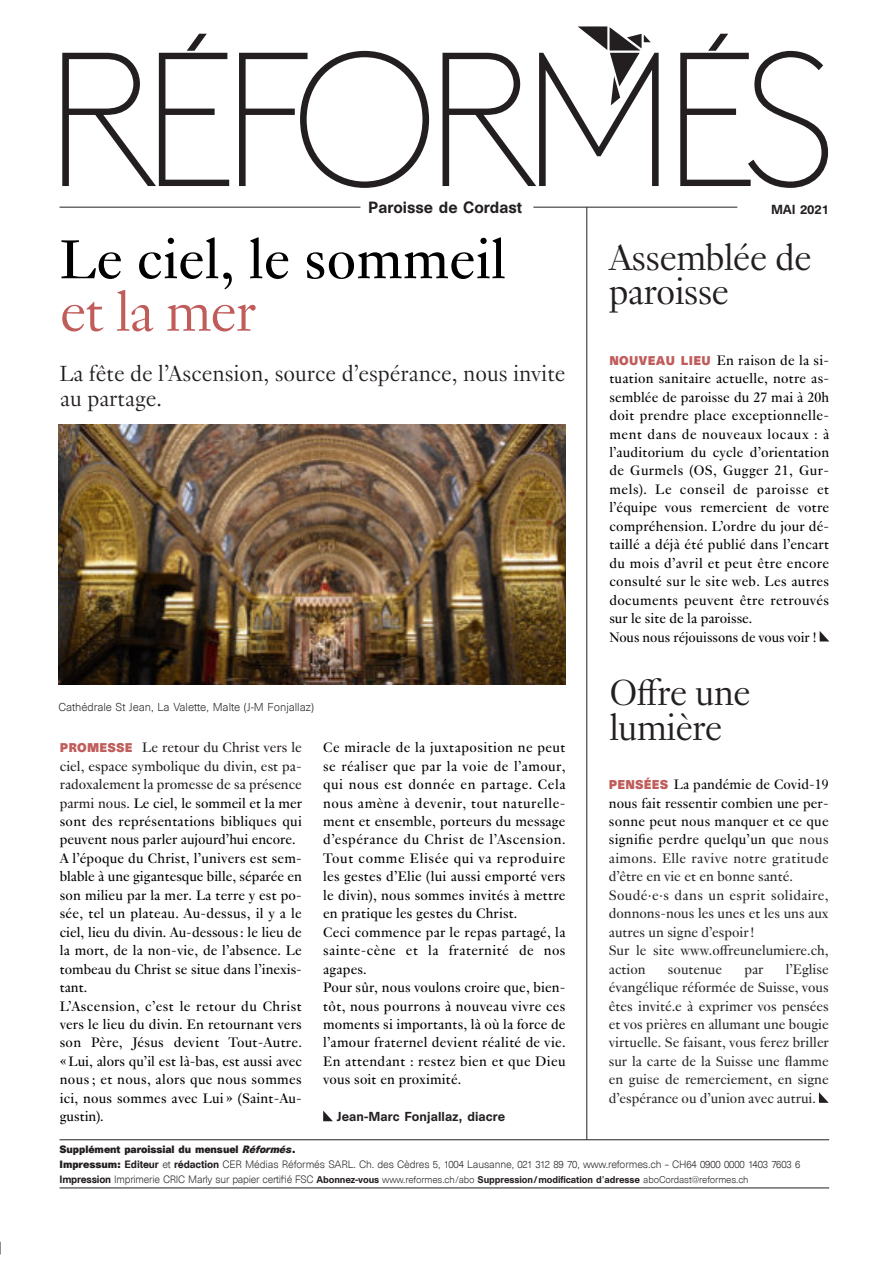
<style>
.page{position:relative;width:893px;height:1263px;background:#fff}
.page>*{position:absolute;margin:0;border:0;box-sizing:border-box;transform-origin:0 0}
.t1{font:60px "Genath";color:#000}
.t2{font:300 60px "Genath";letter-spacing:-.02em;color:#c05d5b}
.t3{font:300 39.6px/34.7px "Genath";letter-spacing:-.02em;color:#231f20}
.t4{font:300 24px/25.5px "Genath";color:#241f1f}
.t5{font:15px/18.5px "Genath";letter-spacing:.015em;color:#000}
.t6{font:15px/18.5px "Genath";color:#292827}
.t7{font:500 15px "Unica SB";color:#231f20}
.t8{font:500 12px "Unica SB";letter-spacing:.01em;color:#231f20}
.t9{font:500 12px "Unica SB Medium Haas";letter-spacing:-.01em;color:#231f20}
.t10{font:300 10.5px "Unica SB";color:#231f20}
.t11{font:300 9.75px "Unica SB";letter-spacing:-.01em;color:#231f20}
.t12{font:700 9.75px "Unica SB Bold Haas";letter-spacing:-.01em;color:#231f20}
.t13{font:500 9px "Unica SB";letter-spacing:-.01em;color:#231f20}
.s1{font-family:"Unica SB";font-weight:700;font-size:11.7px;color:#c05d5b}
.s2{color:#241f1f}
.s3{font-family:"Unica SB Bold Haas";font-weight:700;font-size:11.7px;color:#c05d5b}
.s4{color:#080605}
.s5{font-family:"Unica SB";font-style:italic}
.s6{font-weight:700}
.s7{font-family:"Unica SB Medium Haas";font-weight:500}
.s8{font-family:"Unica SB Haas";font-weight:500}
.s9{font-family:"Unica SB Medium Haas";font-size:9.75px}
.s10{font-weight:300;font-size:9.75px}
.s11{font-weight:300}
.s12{font-family:"Lucida Grande";font-weight:400}
</style>
<div class="page">
<svg style="left:0;top:1242px;width:1px;height:12px"></svg>
<svg style="left:820px;top:631px;width:9px;height:10px"></svg>
<svg style="left:323px;top:1110px;width:10px;height:11px"></svg>
<img style="left:58px;top:425px;width:508px;height:260px">
<hr style="left:60px;top:207px;width:300px;height:1px;background:#231f20">
<hr style="left:533px;top:207px;width:204px;height:1px;background:#231f20">
<svg style="left:819px;top:1092px;width:10px;height:11px"></svg>
<hr style="left:60px;top:1188px;width:769px;height:1px;background:#231f20">
<hr style="left:60px;top:1139px;width:769px;height:1px;background:#231f20">
<hr style="left:587px;top:207px;width:1px;height:933px;background:#231f20">
<svg style="left:62px;top:34px;width:167px;height:152px"></svg>
<svg style="left:239px;top:51px;width:190px;height:137px"></svg>
<svg style="left:680px;top:34px;width:148px;height:154px"></svg>
<svg style="left:442px;top:26px;width:217px;height:160px"></svg>
<p class="t7" style="left:368px;top:201px;width:155px">Paroisse de Cordast</p>
<p class="t9" style="left:771px;top:205px;width:60px">MAI 2021</p>
<h1 class="t1" style="left:60px;top:232px;width:448px">Le ciel, le sommeil</h1>
<h1 class="t2" style="left:60px;top:284px;width:198px">et la mer</h1>
<h3 class="t4" style="left:59px;top:362px;width:508px">La fête de l’Ascension, source d’espérance, nous invite au partage.</h3>
<p class="t10" style="left:58px;top:703px;width:257px">Cathédrale St Jean, La Valette, Malte (J-M Fonjallaz)</p>
<p class="t5" style="left:60px;top:739px;width:244px"><span class="s1">PROMESSE</span> <span class="s2">Le retour du Christ vers le ciel, espace symbolique du divin, est pa&shy;radoxalement la promesse de sa présence parmi nous.</span> Le ciel, le sommeil et la mer sont des représentations bibliques qui peuvent nous parler aujourd’hui encore.<br>A l’époque du Christ, l’univers est sem&shy;blable à une gigantesque bille, séparée en son milieu par la mer. La terre y est po&shy;sée, tel un plateau. Au-dessus, il y a le ciel, lieu du divin. Au-dessous : le lieu de la mort, de la non-vie, de l’absence. Le tombeau du Christ se situe dans l’inexis&shy;tant.<br>L’Ascension, c’est le retour du Christ vers le lieu du divin. En retournant vers son Père, Jésus devient Tout-Autre. «Lui, alors qu’il est là-bas, est aussi avec nous ; et nous, alors que nous sommes ici, nous sommes avec Lui » (Saint-Au&shy;gustin).</p>
<p class="t5" style="left:323px;top:739px;width:244px">Ce miracle de la juxtaposition ne peut se réaliser que par la voie de l’amour, qui nous est donnée en partage. Cela nous amène à devenir, tout naturelle&shy;ment et ensemble, porteurs du message d’espérance du Christ de l’Ascension.<br>Tout comme Elisée qui va reproduire les gestes d’Elie (lui aussi emporté vers le divin), nous sommes invités à mettre en pratique les gestes du Christ.<br>Ceci commence par le repas partagé, la sainte-cène et la fraternité de nos agapes.<br>Pour sûr, nous voulons croire que, bien&shy;tôt, nous pourrons à nouveau vivre ces moments si importants, là où la force de l’amour fraternel devient réalité de vie.<br>En attendant : restez bien et que Dieu vous soit en proximité.</p>
<p class="t8" style="left:337px;top:1112px;width:170px">Jean-Marc Fonjallaz, diacre</p>
<h2 class="t3" style="left:609px;top:241px;width:204px">Assemblée de paroisse</h2>
<p class="t5" style="left:609px;top:351px;width:221px"><span class="s1">NOUVEAU LIEU</span> En raison de la si&shy;tuation sanitaire actuelle, notre as&shy;semblée de paroisse du 27 mai à 20h doit prendre place exceptionnelle&shy;ment dans de nouveaux locaux : à l’auditorium du cycle d’orientation de Gurmels (OS, Gugger 21, Gur&shy;mels). Le conseil de paroisse et l’équipe vous remercient de votre compréhension. L’ordre du jour dé&shy;taillé a déjà été publié dans l’encart du mois d’avril et peut être encore consulté sur le site web. Les autres documents peuvent être retrouvés sur le site de la paroisse.<br>Nous nous réjouissons de vous voir !</p>
<h2 class="t3" style="left:609px;top:677px;width:143px">Offre une lumière</h2>
<p class="t6" style="left:609px;top:776px;width:221px"><span class="s3">PENSÉES</span> <span class="s4">La pandémie de Covid-19 nous fait ressentir combien une per&shy;sonne peut nous manquer et ce que signifie perdre quelqu’un qu</span>e nous aimons. Elle ravive notre gratitude d’être en vie et en bonne santé.<br>Soudé∙e∙s dans un esprit solidaire, donnons-nous les unes et les uns aux autres un signe d’espoir!<br>Sur le site www.offreunelumiere.ch, action</p>
<p class="t6" style="left:609px;top:960px;width:222px;text-align:justify;text-indent:177px">l’Eglise évangélique réformée de Suisse, vous êtes invité.e à exprimer vos pensées et vos prières en allumant une bougie virtuelle. Se faisant, vous ferez briller sur la carte de la Suisse une flamme en guise de remerciement, en signe d’espérance ou d’union avec autrui.</p>
<p class="t6" style="left:668px;top:960px;width:56px">soutenue</p>
<p class="t6" style="left:744px;top:960px;width:21px">par</p>
<p class="t12" style="left:60px;top:1145px;width:238px">Supplément paroissial du mensuel <span class="s5">Réformés</span>.</p>
<p class="t11" style="left:60px;top:1160px;width:742px"><span class="s6">Impressum:</span> <span class="s7">Editeur</span> et <span class="s8">rédaction</span> CER Médias Réformés SARL. Ch. des Cèdres 5, 1004 Lausanne, 021 312 89 70, www.reformes.ch – CH64 0900 0000 1403 7603 6</p>
<p class="t13" style="left:60px;top:1176px;width:691px"><span class="s9">Impression</span> <span class="s10">Imprimerie CRIC Marly sur papier certifié FSC</span> Abonnez-vous <span class="s11">www.reformes.ch/abo</span> Suppression/modification d<span class="s12">ʼ</span>adresse <span class="s11">aboCordast@reformes.ch</span></p>
</div>
